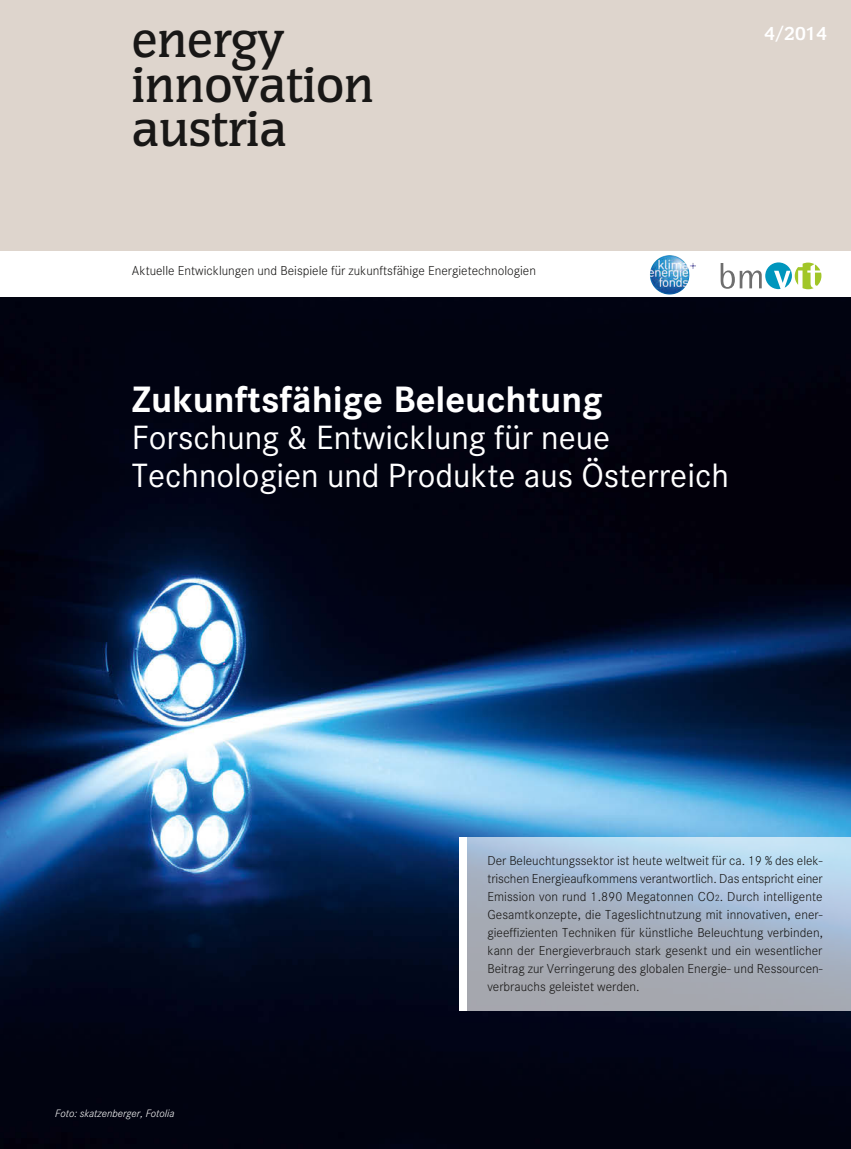
<style>
.page{position:relative;width:851px;height:1149px;background:#fff}
.page>*{position:absolute;margin:0;border:0;box-sizing:border-box;transform-origin:0 0}
.t1{font:500 47.4px "Congress";color:#181716}
.Titel_fett{font:700 36px "Corporate SBQ";color:#fff}
.Titel_reg{font:33px/37.5px "Corporate SBQ";color:#fff}
.t2{font:700 18px "Congress";color:#fff}
.Fliesstext{font:300 12.75px/18px "Corporate SBQ";color:#181716;text-align:justify}
.Bild_Quelle{font:italic 300 10.5px "Corporate SBQ";color:#fff}
.s1{font-size:9px}
</style>
<div class="page">
<div style="left:0;top:0;width:850px;height:300px;background:#ded5cd"></div>
<div style="left:0;top:251px;width:850px;height:47px;background:#fff"></div>
<img style="left:0;top:298px;width:850px;height:850px">
<svg style="left:467px;top:837px;width:383px;height:173px"></svg>
<div style="left:459px;top:837px;width:8px;height:173px;background:#fff"></div>
<img style="left:654px;top:255px;width:15px;height:8px">
<svg style="left:720px;top:262px;width:101px;height:27px"></svg>
<p class="t1" style="left:132px;top:11px;width:153px">energy</p>
<p class="t1" style="left:132px;top:56px;width:243px">innovation</p>
<p class="t1" style="left:132px;top:100px;width:156px">austria</p>
<p class="t2" style="left:764px;top:22px;width:64px">4/2014</p>
<p class="Fliesstext" style="left:132px;top:262px;width:405px">Aktuelle Entwicklungen und Beispiele für zukunftsfähige Energietechnologien</p>
<p class="Titel_fett" style="left:132px;top:377px;width:472px">Zukunftsfähige Beleuchtung</p>
<p class="Titel_reg" style="left:132px;top:419px;width:598px">Forschung &amp; Entwicklung für neue<br>Technologien und Produkte aus Österreich</p>
<p class="Bild_Quelle" style="left:55px;top:1106px;width:121px">Foto: skatzenberger, Fotolia</p>
<p class="Fliesstext" style="left:487px;top:851px;width:337px">Der Beleuchtungssektor ist heute weltweit für ca. 19 % des elek&shy;trischen Energieaufkommens verantwortlich. Das entspricht einer Emission von rund 1.890 Megatonnen CO<span class="s1">2</span>. Durch intelligente Gesamtkonzepte, die Tageslichtnutzung mit innovativen, ener&shy;gieeffizienten Techniken für künstliche Beleuchtung verbinden, kann der Energieverbrauch stark gesenkt und ein wesentlicher Beitrag zur Verringerung des globalen Energie- und Ressourcen&shy;verbrauchs geleistet werden.</p>
</div>
